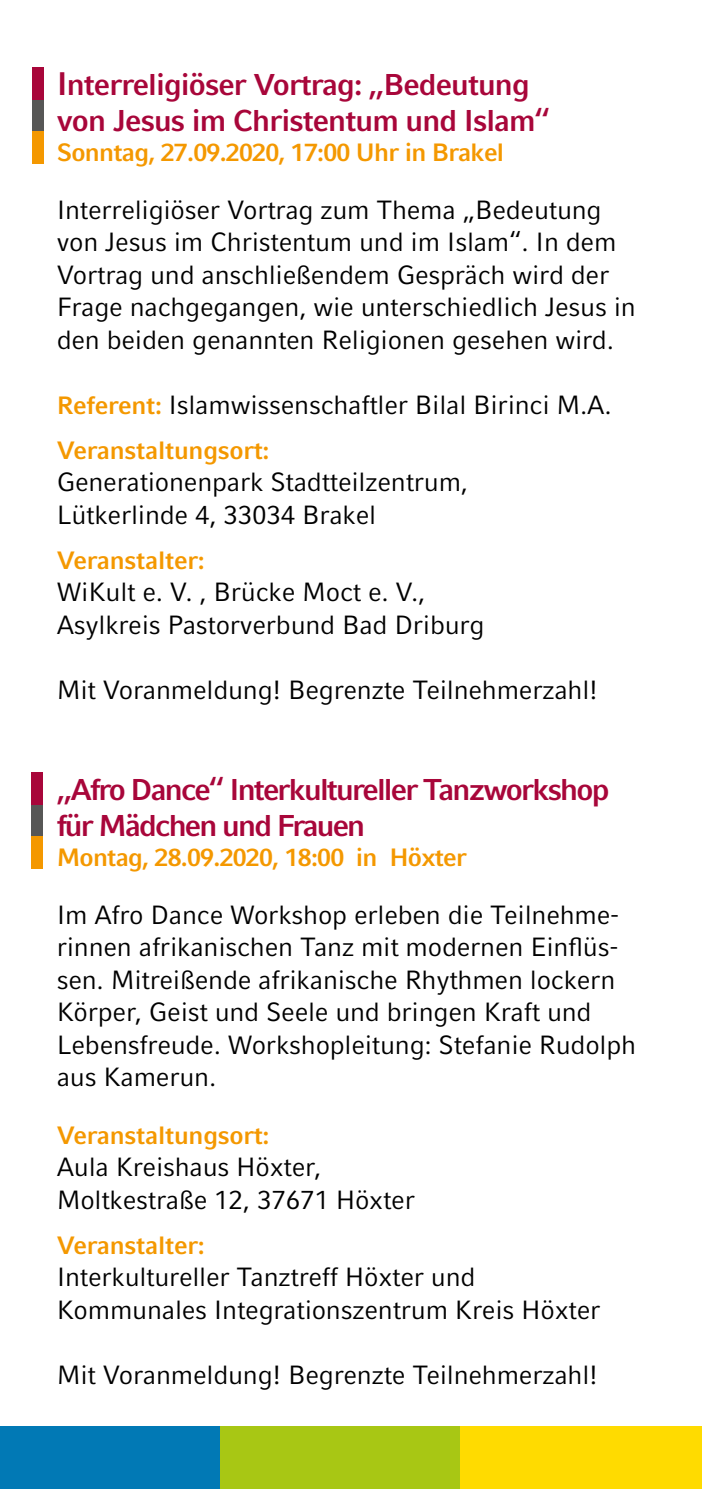
<style>
.page{position:relative;width:702px;height:1489px;background:#fff}
.page>*{position:absolute;margin:0;border:0;box-sizing:border-box;transform-origin:0 0}
.t1{font:700 30px/36px "Compatil Fact LT Pro";letter-spacing:-.03em;color:#a8063a}
.t2{font:700 30px/36px "Compatil Fact LT Pro";letter-spacing:-.055em;color:#a8063a}
.t3{font:26.25px/32.5px "Compatil Fact LT Pro";letter-spacing:-.01em;color:#000}
.t4{font:700 25px "Compatil Fact LT Pro";letter-spacing:-.03em;color:#f49800}
.t5{font:700 25px "Compatil Fact LT Pro";letter-spacing:-.01em;color:#f49800}
.s1{font-size:32.5px}
.s2{font-weight:700;font-size:25px;color:#f49800}
</style>
<div class="page">
<div style="left:32px;top:99px;width:11px;height:33px;background:#575756"></div>
<div style="left:32px;top:67px;width:11px;height:32px;background:#a8063a"></div>
<div style="left:32px;top:132px;width:11px;height:32px;background:#f49800"></div>
<div style="left:31px;top:804px;width:12px;height:32px;background:#575756"></div>
<div style="left:31px;top:772px;width:12px;height:32px;background:#a8063a"></div>
<div style="left:31px;top:836px;width:12px;height:32px;background:#f49800"></div>
<div style="left:220px;top:1426px;width:241px;height:62px;background:#a8c714"></div>
<div style="left:0;top:1426px;width:220px;height:62px;background:#0179b5"></div>
<div style="left:461px;top:1426px;width:241px;height:62px;background:#ffdb00"></div>
<p class="t1" style="left:57px;top:67px;width:495px"><span class="s1">I</span>nterreligiöser Vortrag: „Bedeutung von Jesus im Christentum und Islam“</p>
<p class="t4" style="left:57px;top:138px;width:449px">Sonntag, 27.09.2020, 17:00 Uhr in Brakel</p>
<p class="t3" style="left:57px;top:193px;width:580px">Interreligiöser Vortrag zum Thema „Bedeutung von Jesus im Christentum und im Islam“. In dem Vortrag und anschließendem Gespräch wird der Frage nachgegangen, wie unterschiedlich Jesus in den beiden genannten Religionen gesehen wird.</p>
<p class="t3" style="left:57px;top:388px;width:556px"><span class="s2">Referent:</span> Islamwissenschaftler Bilal Birinci M.A.</p>
<p class="t5" style="left:57px;top:435px;width:214px">Veranstaltungsort:</p>
<p class="t3" style="left:57px;top:466px;width:413px">Generationenpark Stadtteilzentrum,<br>Lütkerlinde 4, 33034 Brakel</p>
<p class="t5" style="left:57px;top:545px;width:150px">Veranstalter:</p>
<p class="t3" style="left:57px;top:576px;width:429px">WiKult e. V. , Brücke Moct e. V.,<br>Asylkreis Pastorverbund Bad Driburg</p>
<p class="t3" style="left:57px;top:673px;width:542px">Mit Voranmeldung! Begrenzte Teilnehmerzahl!</p>
<p class="t2" style="left:57px;top:771px;width:554px">„Afro Dance“ Interkultureller Tanzworkshop für Mädchen und Frauen</p>
<p class="t4" style="left:57px;top:842px;width:411px">Montag, 28.09.2020, 18:00 in Höxter</p>
<p class="t3" style="left:57px;top:898px;width:581px">Im Afro Dance Workshop erleben die Teilnehme&shy;rinnen afrikanischen Tanz mit modernen Einflüs&shy;sen. Mitreißende afrikanische Rhythmen lockern Körper, Geist und Seele und bringen Kraft und Lebensfreude. Workshopleitung: Stefanie Rudolph aus Kamerun.</p>
<p class="t5" style="left:57px;top:1120px;width:214px">Veranstaltungsort:</p>
<p class="t3" style="left:57px;top:1150px;width:360px">Aula Kreishaus Höxter,<br>Moltkestraße 12, 37671 Höxter</p>
<p class="t5" style="left:57px;top:1230px;width:150px">Veranstalter:</p>
<p class="t3" style="left:57px;top:1260px;width:545px">Interkultureller Tanztreff Höxter und<br>Kommunales Integrationszentrum Kreis Höxter</p>
<p class="t3" style="left:57px;top:1358px;width:542px">Mit Voranmeldung! Begrenzte Teilnehmerzahl!</p>
</div>
